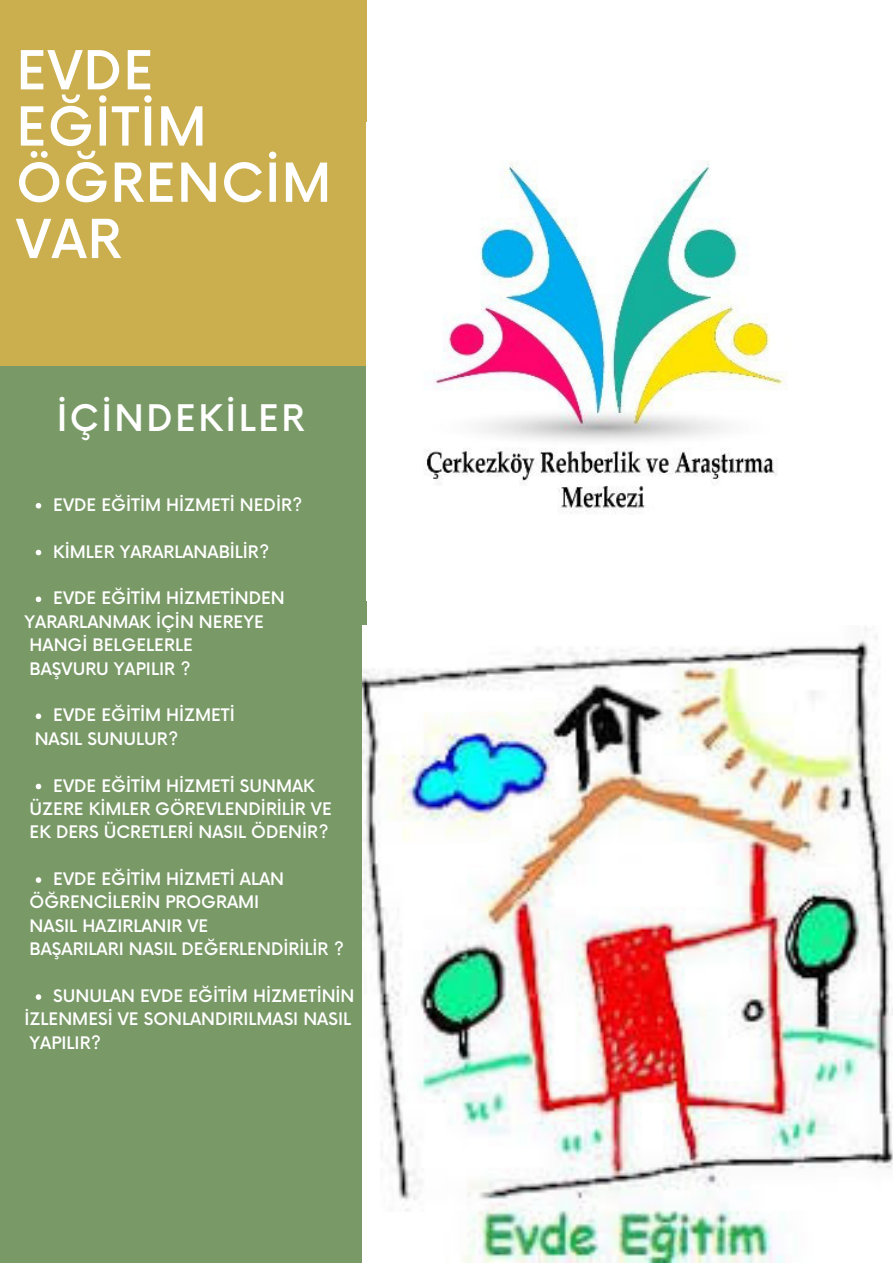
<style>
.page{position:relative;width:893px;height:1264px;background:#fff}
.page>*{position:absolute;margin:0;border:0;box-sizing:border-box;transform-origin:0 0}
.t1{font:500 52.35px/56.2px "Now";letter-spacing:.02em;color:#fff}
.t2{font:500 35.7px "Now";letter-spacing:.07em;color:#fff}
.t3{font:500 16.8px/23.4px "Now";color:#fff}
</style>
<div class="page">
<div style="left:0;top:0;width:366px;height:372px;background:#cbae4d"></div>
<div style="left:0;top:366px;width:367px;height:896px;background:#799967"></div>
<img style="left:363px;top:625px;width:529px;height:636px">
<img style="left:425px;top:160px;width:362px;height:354px">
<svg style="left:36px;top:503px;width:5px;height:5px"></svg>
<svg style="left:36px;top:549px;width:5px;height:6px"></svg>
<svg style="left:36px;top:596px;width:5px;height:6px"></svg>
<svg style="left:36px;top:713px;width:5px;height:6px"></svg>
<svg style="left:36px;top:783px;width:5px;height:6px"></svg>
<svg style="left:36px;top:877px;width:5px;height:5px"></svg>
<svg style="left:36px;top:994px;width:5px;height:5px"></svg>
<h1 class="t1" style="left:16px;top:46px;width:317px">EVDE<br>EĞİTİM<br>ÖĞRENCİM<br>VAR</h1>
<h2 class="t2" style="left:57px;top:399px;width:249px">İÇİNDEKİLER</h2>
<p class="t3" style="left:53px;top:494px;width:251px">EVDE EĞİTİM HİZMETİ NEDİR?</p>
<p class="t3" style="left:53px;top:541px;width:218px">KİMLER YARARLANABİLİR?</p>
<p class="t3" style="left:53px;top:587px;width:233px">EVDE EĞİTİM HİZMETİNDEN</p>
<p class="t3" style="left:30px;top:611px;width:236px;text-indent:-5px">YARARLANMAK İÇİN NEREYE<br>HANGİ BELGELERLE<br>BAŞVURU YAPILIR ?</p>
<p class="t3" style="left:53px;top:704px;width:183px">EVDE EĞİTİM HİZMETİ</p>
<p class="t3" style="left:35px;top:728px;width:145px">NASIL SUNULUR?</p>
<p class="t3" style="left:53px;top:774px;width:263px">EVDE EĞİTİM HİZMETİ SUNMAK</p>
<p class="t3" style="left:30px;top:798px;width:304px">ÜZERE KİMLER GÖREVLENDİRİLİR VE<br>EK DERS ÜCRETLERİ NASIL ÖDENİR?</p>
<p class="t3" style="left:53px;top:868px;width:232px">EVDE EĞİTİM HİZMETİ ALAN</p>
<p class="t3" style="left:30px;top:891px;width:316px">ÖĞRENCİLERİN PROGRAMI<br>NASIL HAZIRLANIR VE<br>BAŞARILARI NASIL DEĞERLENDİRİLİR ?</p>
<p class="t3" style="left:53px;top:985px;width:303px">SUNULAN EVDE EĞİTİM HİZMETİNİN</p>
<p class="t3" style="left:30px;top:1008px;width:323px;text-indent:-5px">İZLENMESİ VE SONLANDIRILMASI NASIL<br>YAPILIR?</p>
</div>
